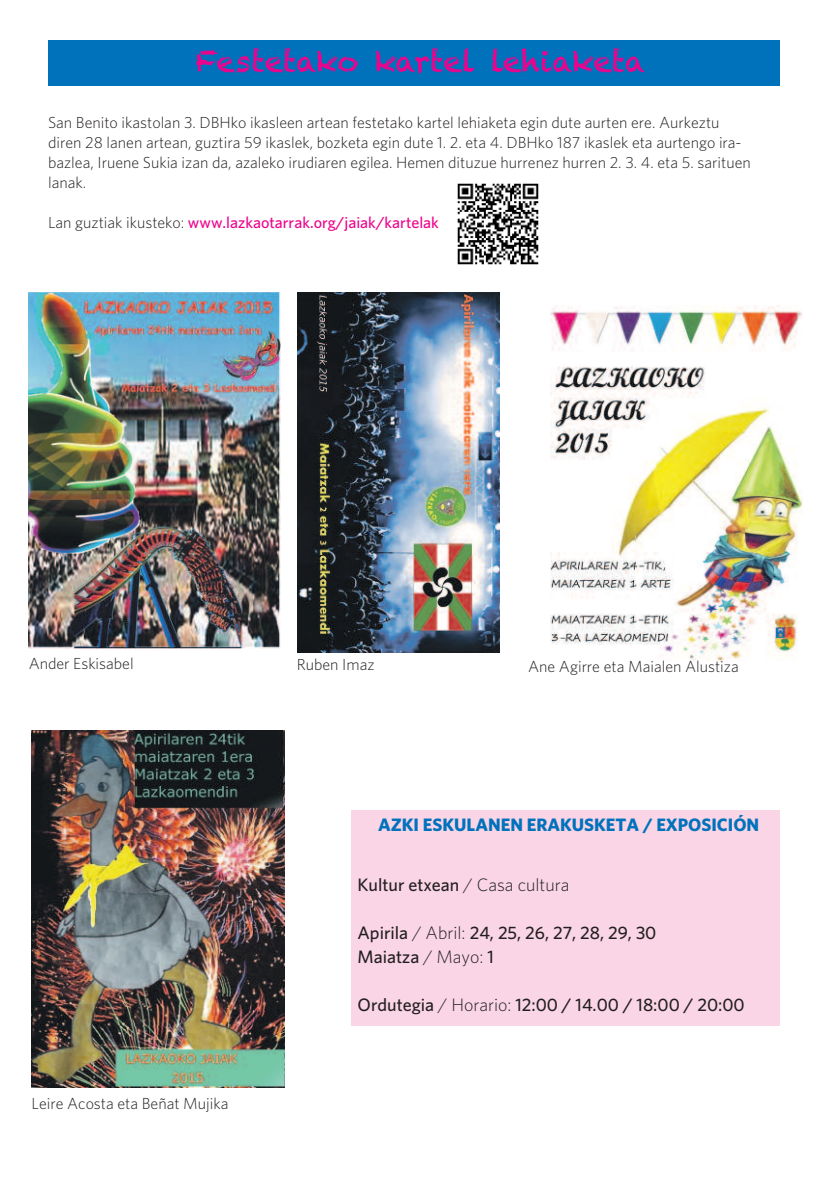
<style>
.page{position:relative;width:840px;height:1191px;background:#fff}
.page>*{position:absolute;margin:0;border:0;box-sizing:border-box;transform-origin:0 0}
.t1{font:500 18px/24px "Whitney";color:#231f20}
.t2{font:700 18px "Whitney";color:#0072bc}
.t3{font:300 16px/20px "Whitney";color:#231f20}
.t4{font:500 16px "Whitney";color:#ed028c}
.s1{font-weight:300;color:#231f20}
.s2{font-weight:300}
</style>
<div class="page">
<div style="left:351px;top:810px;width:428px;height:216px;background:#fad5e5"></div>
<img style="left:28px;top:292px;width:252px;height:357px">
<img style="left:297px;top:292px;width:202px;height:360px">
<img style="left:550px;top:305px;width:252px;height:356px">
<img style="left:32px;top:730px;width:252px;height:357px">
<div style="left:48px;top:40px;width:731px;height:45px;background:#0072bc"></div>
<svg style="left:196px;top:48px;width:161px;height:25px"></svg>
<svg style="left:375px;top:48px;width:99px;height:26px"></svg>
<svg style="left:491px;top:48px;width:153px;height:25px"></svg>
<img style="left:457px;top:183px;width:82px;height:82px">
<p class="t3" style="left:48px;top:112px;width:703px">San Benito ikastolan 3. DBHko ikasleen artean festetako kartel lehiaketa egin dute aurten ere. Aurkeztu diren 28 lanen artean, guztira 59 ikaslek, bozketa egin dute 1. 2. eta 4. DBHko 187 ikaslek eta aurtengo ira&shy;bazlea, Iruene Sukia izan da, azaleko irudiaren egilea. Hemen dituzue hurrenez hurren 2. 3. 4. eta 5. sarituen lanak.</p>
<p class="t4" style="left:48px;top:213px;width:392px"><span class="s1">Lan guztiak ikusteko:</span> www.lazkaotarrak.org/jaiak/kartelak</p>
<p class="t3" style="left:29px;top:653px;width:106px">Ander Eskisabel</p>
<p class="t3" style="left:296px;top:654px;width:79px">Ruben Imaz</p>
<p class="t3" style="left:527px;top:656px;width:212px">Ane Agirre eta Maialen Alustiza</p>
<p class="t2" style="left:378px;top:814px;width:382px">AZKI ESKULANEN ERAKUSKETA / EXPOSICIÓN</p>
<p class="t3" style="left:32px;top:1093px;width:198px">Leire Acosta eta Beñat Mujika</p>
<p class="t1" style="left:357px;top:872px;width:213px">Kultur etxean <span class="s2">/ Casa cultura</span></p>
<p class="t1" style="left:357px;top:920px;width:300px">Apirila <span class="s2">/ Abril:</span> 24, 25, 26, 27, 28, 29, 30<br>Maiatza <span class="s2">/ Mayo:</span> 1</p>
<p class="t1" style="left:357px;top:992px;width:388px">Ordutegia <span class="s2">/ Horario:</span> 12:00 / 14.00 / 18:00 / 20:00</p>
</div>
